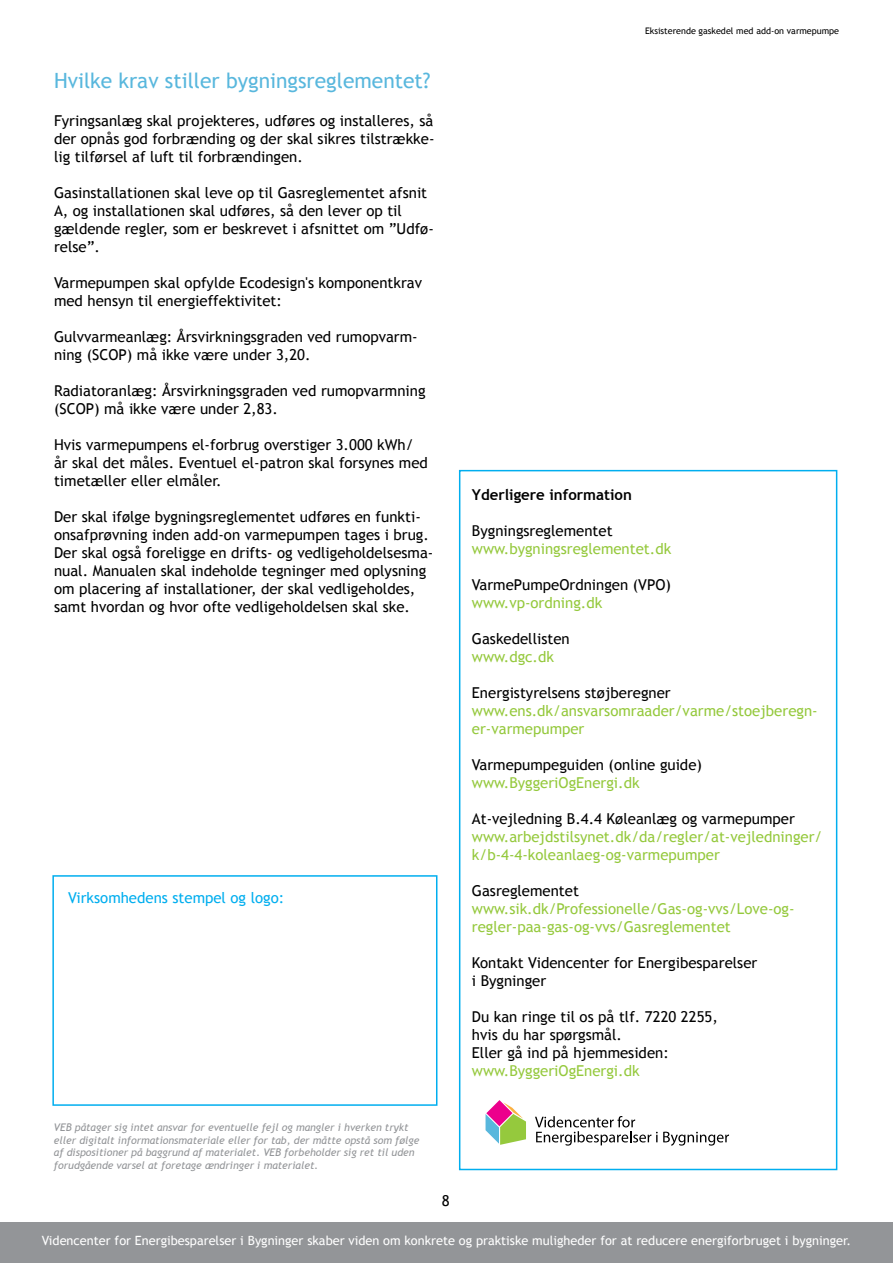
<style>
.page{position:relative;width:893px;height:1263px;background:#fff}
.page>*{position:absolute;margin:0;border:0;box-sizing:border-box;transform-origin:0 0}
.t1{font:21px "Trebuchet MS";color:#58b7dd}
.t2{font:15px/18px "Trebuchet MS";color:#000}
.t3{font:15px/18px "Trebuchet MS";color:#95c93d}
.t4{font:15px "Trebuchet MS";color:#00aeef}
.t5{font:700 15px "Trebuchet MS";color:#000}
.t6{font:12.75px "Trebuchet MS";color:#fff}
.t7{font:italic 10.5px/12.6px "Trebuchet MS";color:#939598}
.t8{font:9px "Trebuchet MS";color:#000}
</style>
<div class="page">
<div style="left:0;top:1222px;width:893px;height:41px;background:#939598"></div>
<div style="left:459px;top:470px;width:378px;height:700px;border:2px solid #00aeef"></div>
<svg style="left:486px;top:1100px;width:40px;height:45px"></svg>
<svg style="left:535px;top:1116px;width:194px;height:30px"></svg>
<div style="left:52px;top:875px;width:385px;height:231px;border:2px solid #00aeef"></div>
<h1 class="t1" style="left:54px;top:68px;width:378px">Hvilke krav stiller bygningsreglementet?</h1>
<p class="t2" style="left:54px;top:112px;width:382px;text-align:justify">Fyringsanlæg skal projekteres, udføres og installeres, så der opnås god forbrænding og der skal sikres tilstrække&shy;lig tilførsel af luft til forbrændingen.</p>
<p class="t2" style="left:54px;top:184px;width:382px">Gasinstallationen skal leve op til Gasreglementet afsnit A, og installationen skal udføres, så den lever op til gældende regler, som er beskrevet i afsnittet om ”Udfø&shy;relse”.</p>
<p class="t2" style="left:54px;top:274px;width:370px">Varmepumpen skal opfylde Ecodesign's komponentkrav med hensyn til energieffektivitet:</p>
<p class="t2" style="left:54px;top:328px;width:365px">Gulvvarmeanlæg: Årsvirkningsgraden ved rumopvarm&shy;ning (SCOP) må ikke være under 3,20.</p>
<p class="t2" style="left:54px;top:382px;width:373px">Radiatoranlæg: Årsvirkningsgraden ved rumopvarmning (SCOP) må ikke være under 2,83.</p>
<p class="t2" style="left:54px;top:436px;width:375px">Hvis varmepumpens el-forbrug overstiger 3.000 kWh/ år skal det måles. Eventuel el-patron skal forsynes med timetæller eller elmåler.</p>
<p class="t2" style="left:54px;top:508px;width:381px">Der skal ifølge bygningsreglementet udføres en funkti&shy;onsafprøvning inden add-on varmepumpen tages i brug.<br>Der skal også foreligge en drifts- og vedligeholdelsesma&shy;nual. Manualen skal indeholde tegninger med oplysning om placering af installationer, der skal vedligeholdes, samt hvordan og hvor ofte vedligeholdelsen skal ske.</p>
<p class="t4" style="left:68px;top:889px;width:218px">Virksomhedens stempel og logo:</p>
<p class="t7" style="left:54px;top:1121px;width:367px">VEB påtager sig intet ansvar for eventuelle fejl og mangler i hverken trykt eller digitalt informationsmateriale eller for tab, der måtte opstå som følge af dispositioner på baggrund af materialet. VEB forbeholder sig ret til uden forudgående varsel at foretage ændringer i materialet.</p>
<p class="t8" style="left:645px;top:26px;width:196px">Eksisterende gaskedel med add-on varmepumpe</p>
<p class="t5" style="left:472px;top:485px;width:161px">Yderligere information</p>
<p class="t2" style="left:472px;top:522px;width:142px">Bygningsreglementet</p>
<p class="t3" style="left:472px;top:540px;width:201px">www.bygningsreglementet.dk</p>
<p class="t2" style="left:472px;top:576px;width:201px">VarmePumpeOrdningen (VPO)</p>
<p class="t3" style="left:472px;top:594px;width:132px">www.vp-ordning.dk</p>
<p class="t2" style="left:472px;top:630px;width:99px">Gaskedellisten</p>
<p class="t3" style="left:472px;top:648px;width:84px">www.dgc.dk</p>
<p class="t2" style="left:472px;top:684px;width:200px">Energistyrelsens støjberegner</p>
<p class="t3" style="left:472px;top:702px;width:347px">www.ens.dk/ansvarsomraader/varme/stoejberegn&shy;er-varmepumper</p>
<p class="t2" style="left:472px;top:756px;width:232px">Varmepumpeguiden (online guide)</p>
<p class="t3" style="left:472px;top:774px;width:169px">www.ByggeriOgEnergi.dk</p>
<p class="t2" style="left:472px;top:810px;width:324px">At-vejledning B.4.4 Køleanlæg og varmepumper</p>
<p class="t3" style="left:472px;top:828px;width:352px">www.arbejdstilsynet.dk/da/regler/at-vejledninger/ k/b-4-4-koleanlaeg-og-varmepumper</p>
<p class="t2" style="left:472px;top:882px;width:109px">Gasreglementet</p>
<p class="t3" style="left:472px;top:900px;width:324px">www.sik.dk/Professionelle/Gas-og-vvs/Love-og&shy;regler-paa-gas-og-vvs/Gasreglementet</p>
<p class="t2" style="left:472px;top:954px;width:287px">Kontakt Videncenter for Energibesparelser i Bygninger</p>
<p class="t2" style="left:472px;top:1008px;width:247px">Du kan ringe til os på tlf. 7220 2255, hvis du har spørgsmål.<br>Eller gå ind på hjemmesiden:</p>
<p class="t3" style="left:472px;top:1062px;width:169px">www.ByggeriOgEnergi.dk</p>
<p class="t2" style="left:442px;top:1192px;width:9px">8</p>
<p class="t6" style="left:35px;top:1233px;width:811px">Videncenter for energibesparelser i bygninger skaber viden om konkrete og praktiske muligheder for at reducere energiforbruget i bygninger.</p>
<p class="t6" style="left:42px;top:1233px;width:811px">Videncenter for Energibesparelser i Bygninger skaber viden om konkrete og praktiske muligheder for at reducere energiforbruget i bygninger.</p>
</div>
